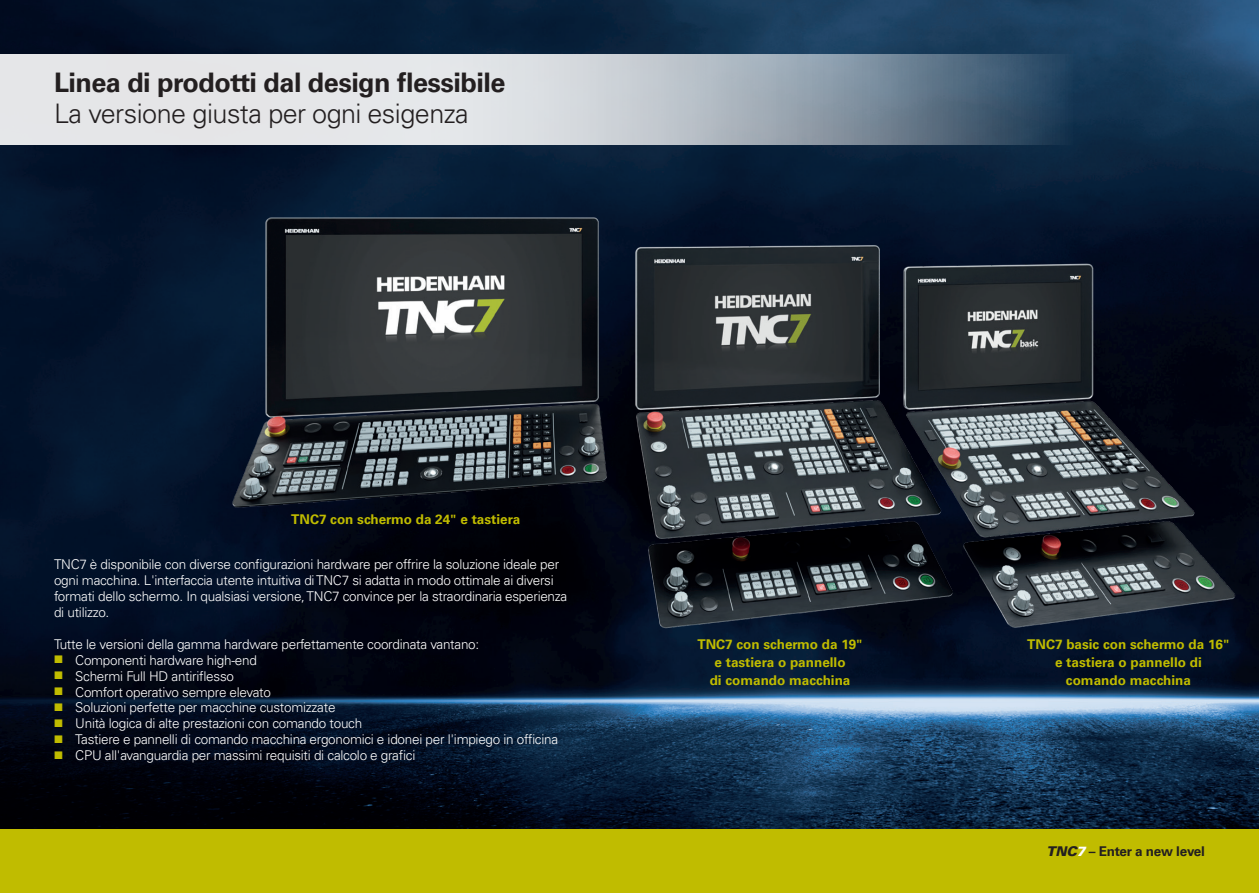
<style>
.page{position:relative;width:1259px;height:893px;background:#fff}
.page>*{position:absolute;margin:0;border:0;box-sizing:border-box;transform-origin:0 0}
.t1{font:700 27px "Univers LT Pro 65";letter-spacing:-.02em;color:#231f20}
.t2{font:300 27px "Univers LT Pro 45";letter-spacing:-.02em;color:#231f20}
.t3{font:300 13.5px/15.9px "Univers LT Pro 45";letter-spacing:-.02em;color:#fff}
.t4{font:700 13.5px/18px "Univers LT Pro 65";color:#c0bc00;text-align:center}
.t5{font:700 13.5px "Univers LT Pro 65";letter-spacing:-.02em;color:#231f20}
.s1{font-family:"Univers LT Pro 75";font-weight:900;font-style:italic}
.s2{font-family:"Univers LT Pro 75";font-weight:900;font-style:italic;color:#fff}
</style>
<div class="page">
<img style="left:0;top:0;width:1259px;height:829px">
<svg style="left:0;top:54px;width:1259px;height:90px;background:#9fabb6"></svg>
<img style="left:225px;top:213px;width:392px;height:301px">
<img style="left:628px;top:213px;width:624px;height:421px">
<div style="left:0;top:829px;width:642px;height:64px;background:#c0bc00"></div>
<div style="left:617px;top:829px;width:642px;height:64px;background:#c0bc00"></div>
<svg style="left:55px;top:655px;width:7px;height:8px"></svg>
<svg style="left:55px;top:671px;width:7px;height:8px"></svg>
<svg style="left:55px;top:687px;width:7px;height:8px"></svg>
<svg style="left:55px;top:703px;width:7px;height:8px"></svg>
<svg style="left:55px;top:719px;width:7px;height:8px"></svg>
<svg style="left:55px;top:735px;width:7px;height:8px"></svg>
<svg style="left:55px;top:751px;width:7px;height:8px"></svg>
<h1 class="t1" style="left:54px;top:63px;width:453px">Linea di prodotti dal design flessibile</h1>
<h1 class="t2" style="left:54px;top:96px;width:416px">La versione giusta per ogni esigenza</h1>
<p class="t4" style="left:291px;top:509px;width:230px">TNC7 con schermo da 24" e tastiera</p>
<p class="t3" style="left:54px;top:556px;width:515px">TNC7 è disponibile con diverse configurazioni hardware per offrire la soluzione ideale per ogni macchina. L'interfaccia utente intuitiva di TNC7 si adatta in modo ottimale ai diversi formati dello schermo. In qualsiasi versione, TNC7 convince per la straordinaria esperienza di utilizzo.</p>
<p class="t3" style="left:75px;top:636px;width:484px;text-indent:-21px">Tutte le versioni della gamma hardware perfettamente coordinata vantano:<br>Componenti hardware high-end<br>Schermi Full HD antiriflesso<br>Comfort operativo sempre elevato<br>Soluzioni perfette per macchine customizzate<br>Unità logica di alte prestazioni con comando touch<br>Tastiere e pannelli di comando macchina ergonomici e idonei per l'impiego in officina CPU all'avanguardia per massimi requisiti di calcolo e grafici</p>
<p class="t4" style="left:697px;top:634px;width:167px">TNC7 con schermo da 19" e tastiera o pannello<br>di comando macchina</p>
<p class="t4" style="left:1027px;top:634px;width:204px">TNC7 basic con schermo da 16" e tastiera o pannello di comando macchina</p>
<p class="t5" style="left:1046px;top:842px;width:160px"><span class="s1">TNC</span><span class="s2">7</span> – Enter a new level</p>
</div>
